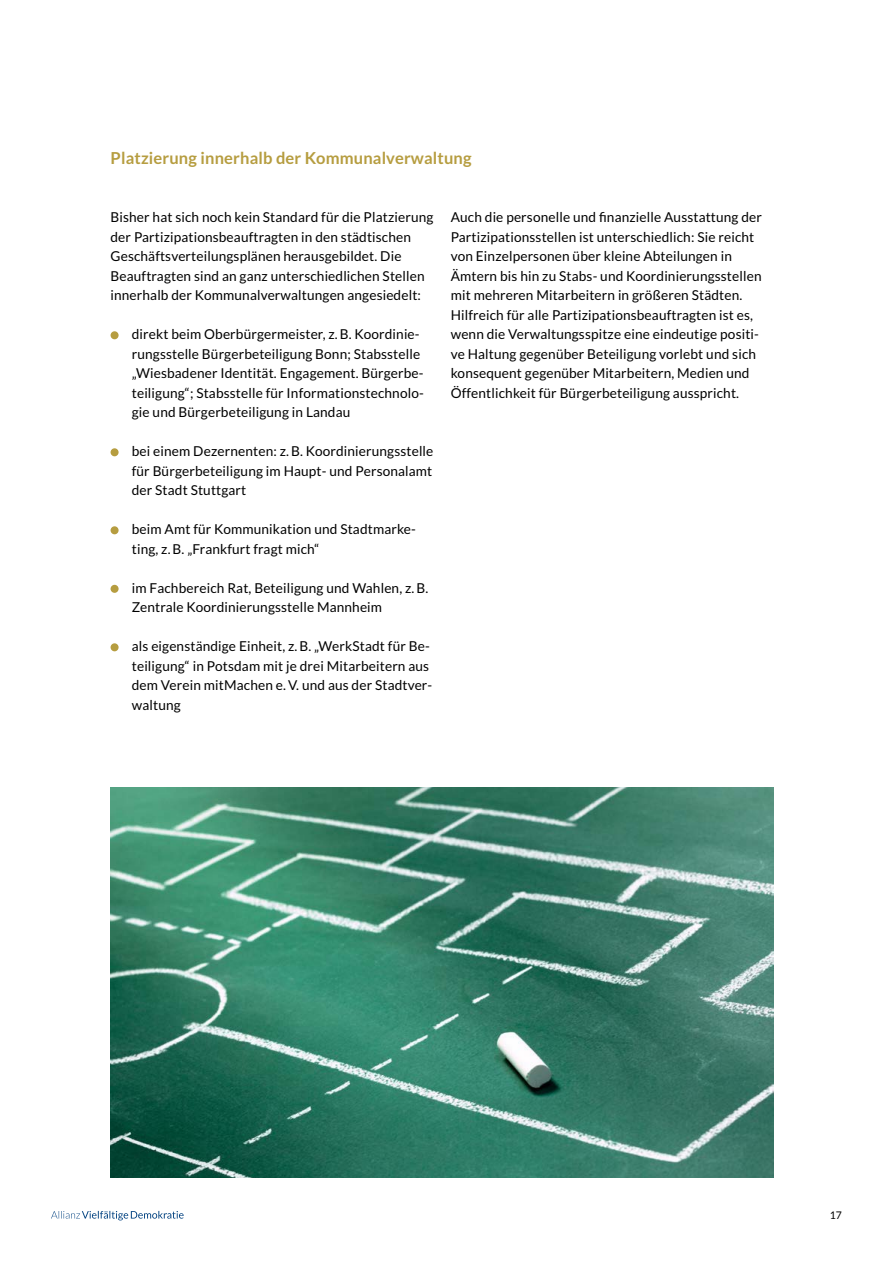
<style>
.page{position:relative;width:893px;height:1263px;background:#fff}
.page>*{position:absolute;margin:0;border:0;box-sizing:border-box;transform-origin:0 0}
.t1{font:700 16.5px "Lato";letter-spacing:.01em;color:#b69d40}
.t2{font:13.65px/19.5px "Lato";letter-spacing:.01em;color:#000}
.t3{font:10.5px "Lato";color:#000}
</style>
<div class="page">
<div style="left:111px;top:331px;width:8px;height:8px;background:#b69d40;border-radius:50%"></div>
<div style="left:111px;top:448px;width:8px;height:8px;background:#b69d40;border-radius:50%"></div>
<div style="left:111px;top:526px;width:8px;height:8px;background:#b69d40;border-radius:50%"></div>
<div style="left:111px;top:585px;width:8px;height:8px;background:#b69d40;border-radius:50%"></div>
<div style="left:111px;top:643px;width:8px;height:8px;background:#b69d40;border-radius:50%"></div>
<img style="left:111px;top:788px;width:663px;height:390px">
<svg style="left:51px;top:1211px;width:133px;height:9px"></svg>
<p class="t1" style="left:111px;top:148px;width:363px">Platzierung innerhalb der Kommunalverwaltung</p>
<p class="t2" style="left:111px;top:207px;width:324px">Bisher hat sich noch kein Standard für die Platzierung der Partizipationsbeauftragten in den städtischen Geschäftsverteilungsplänen herausgebildet. Die Beauftragten sind an ganz unterschiedlichen Stellen innerhalb der Kommunalverwaltungen angesiedelt:</p>
<p class="t2" style="left:132px;top:324px;width:294px">direkt beim Oberbürgermeister, z.B. Koordinie&shy;rungsstelle Bürgerbeteiligung Bonn; Stabsstelle „Wiesbadener Identität. Engagement. Bürgerbe&shy;teiligung“; Stabsstelle für Informationstechnolo&shy;gie und Bürgerbeteiligung in Landau</p>
<p class="t2" style="left:132px;top:441px;width:303px;text-align:justify">bei einem Dezernenten: z.B. Koordinierungsstelle für Bürgerbeteiligung im Haupt- und Personalamt der Stadt Stuttgart</p>
<p class="t2" style="left:132px;top:519px;width:286px">beim Amt für Kommunikation und Stadtmarke&shy;ting, z.B. „Frankfurt fragt mich“</p>
<p class="t2" style="left:132px;top:578px;width:298px">im Fachbereich Rat, Beteiligung und Wahlen, z.B.<br>Zentrale Koordinierungsstelle Mannheim</p>
<p class="t2" style="left:132px;top:636px;width:302px">als eigenständige Einheit, z.B. „WerkStadt für Be&shy;teiligung“ in Potsdam mit je drei Mitarbeitern aus dem Verein mitMachen e.V. und aus der Stadtver&shy;waltung</p>
<p class="t2" style="left:451px;top:207px;width:313px">Auch die personelle und finanzielle Ausstattung der Partizipationsstellen ist unterschiedlich: Sie reicht von Einzelpersonen über kleine Abteilungen in Ämtern bis hin zu Stabs- und Koordinierungsstellen mit mehreren Mitarbeitern in größeren Städten.<br>Hilfreich für alle Partizipationsbeauftragten ist es, wenn die Verwaltungsspitze eine eindeutige positi&shy;ve Haltung gegenüber Beteiligung vorlebt und sich konsequent gegenüber Mitarbeitern, Medien und Öffentlichkeit für Bürgerbeteiligung ausspricht.</p>
<p class="t3" style="left:830px;top:1209px;width:14px">17</p>
</div>
